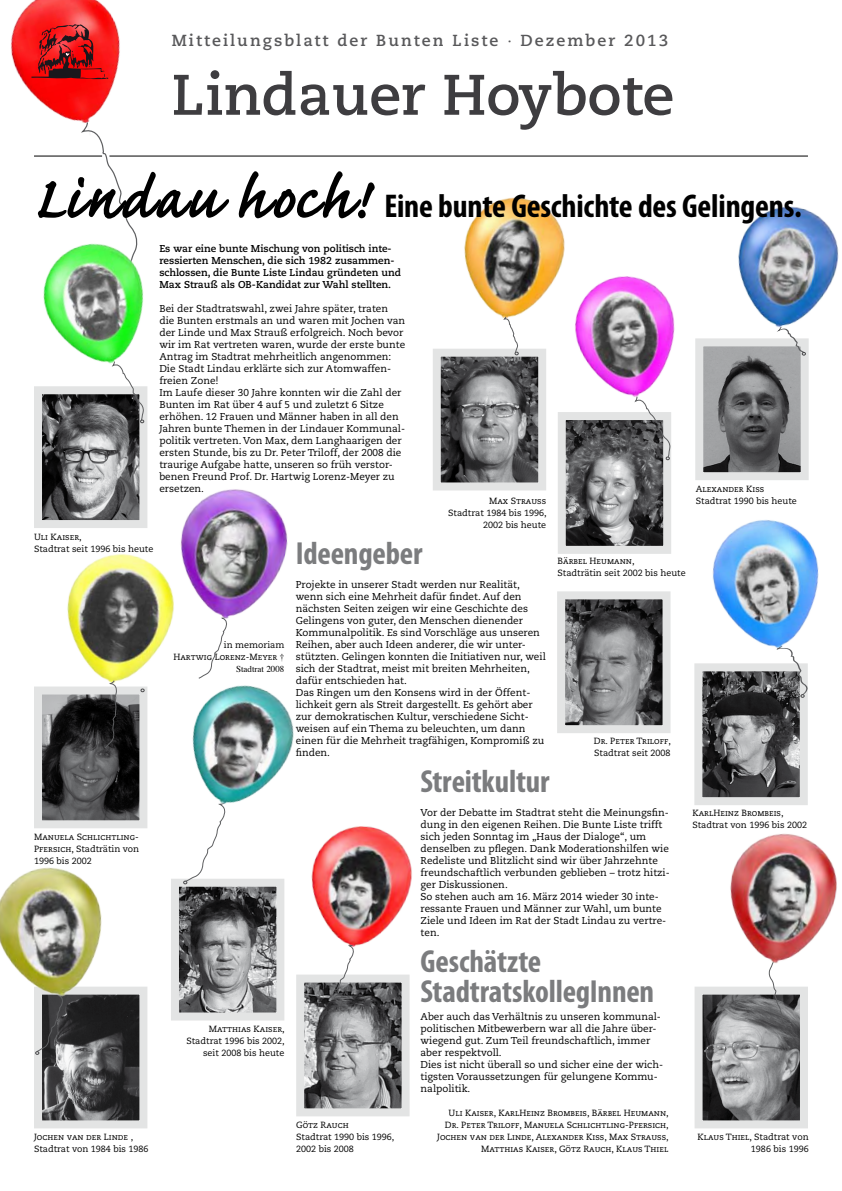
<style>
.page{position:relative;width:842px;height:1191px;background:#fff}
.page>*{position:absolute;margin:0;border:0;box-sizing:border-box;transform-origin:0 0}
.t1{font:700 57px "Caecilia LT Std";color:#3e3d40}
.t2{font:700 condensed 33px "Myriad Pro";letter-spacing:-.005em;color:#000}
.t3{font:700 condensed 32px/30px "Myriad Pro";letter-spacing:-.005em;color:#7b7c7e}
.t4{font:700 16px "Caecilia LT Std";letter-spacing:.13em;color:#58585a}
.t5{font:10px/12px "Caecilia LT Std";color:#000}
.t6{font:700 10px/12px "Caecilia LT Std";color:#000}
.t7{font:9px/12px "Caecilia LT Std";color:#000}
.t8{font:9px "Times";color:#000}
.s1{font-weight:400}
.s2{font-family:"Caflisch Script Pro";font-weight:400;font-stretch:normal;font-size:72px}
.s3{font-family:"Times"}
</style>
<div class="page">
<hr style="left:109px;top:155px;width:699px;height:1px;background:#000">
<hr style="left:34px;top:155px;width:68px;height:1px;background:#000">
<img style="left:464px;top:197px;width:101px;height:123px">
<img style="left:43px;top:409px;width:95px;height:110px">
<div style="left:34px;top:386px;width:113px;height:142px;border:8px solid #e3e4e4"></div>
<img style="left:703px;top:995px;width:96px;height:124px">
<div style="left:694px;top:986px;width:114px;height:142px;border:8px solid #e3e4e4"></div>
<svg style="left:214px;top:648px;width:6px;height:6px"></svg>
<img style="left:11px;top:0;width:109px;height:121px">
<img style="left:34px;top:270px;width:114px;height:139px">
<img style="left:712px;top:520px;width:107px;height:128px">
<img style="left:284px;top:826px;width:128px;height:158px">
<img style="left:67px;top:554px;width:92px;height:127px">
<img style="left:442px;top:358px;width:95px;height:123px">
<div style="left:433px;top:349px;width:113px;height:141px;border:8px solid #e3e4e4"></div>
<img style="left:704px;top:347px;width:96px;height:124px">
<div style="left:695px;top:338px;width:114px;height:142px;border:8px solid #e3e4e4"></div>
<img style="left:43px;top:695px;width:95px;height:124px">
<div style="left:34px;top:686px;width:113px;height:142px;border:8px solid #e3e4e4"></div>
<img style="left:703px;top:672px;width:96px;height:124px">
<div style="left:694px;top:663px;width:114px;height:142px;border:8px solid #e3e4e4"></div>
<img style="left:305px;top:983px;width:96px;height:124px">
<div style="left:296px;top:974px;width:114px;height:142px;border:8px solid #e3e4e4"></div>
<img style="left:566px;top:600px;width:95px;height:124px">
<div style="left:557px;top:591px;width:113px;height:142px;border:8px solid #e3e4e4"></div>
<img style="left:567px;top:435px;width:95px;height:110px">
<div style="left:558px;top:412px;width:113px;height:142px;border:8px solid #e3e4e4"></div>
<img style="left:43px;top:1025px;width:95px;height:94px">
<div style="left:34px;top:986px;width:113px;height:142px;border:8px solid #e3e4e4"></div>
<svg style="left:32px;top:24px;width:76px;height:56px;background:#ba1a1c"></svg>
<img style="left:716px;top:206px;width:123px;height:136px">
<img style="left:540px;top:253px;width:176px;height:182px">
<img style="left:697px;top:833px;width:140px;height:159px">
<svg style="left:36px;top:121px;width:192px;height:149px"></svg>
<svg style="left:240px;top:171px;width:135px;height:48px"></svg>
<img style="left:147px;top:468px;width:141px;height:180px">
<svg style="left:104px;top:680px;width:13px;height:69px"></svg>
<img style="left:180px;top:887px;width:95px;height:124px">
<div style="left:171px;top:878px;width:113px;height:142px;border:8px solid #e3e4e4"></div>
<svg style="left:111px;top:361px;width:33px;height:62px"></svg>
<svg style="left:35px;top:1025px;width:28px;height:29px"></svg>
<img style="left:0;top:867px;width:141px;height:158px">
<svg style="left:504px;top:316px;width:15px;height:39px"></svg>
<svg style="left:634px;top:396px;width:36px;height:64px"></svg>
<svg style="left:775px;top:322px;width:33px;height:35px"></svg>
<svg style="left:776px;top:641px;width:35px;height:57px"></svg>
<svg style="left:769px;top:960px;width:23px;height:69px"></svg>
<svg style="left:326px;top:943px;width:29px;height:49px"></svg>
<svg style="left:183px;top:852px;width:43px;height:32px"></svg>
<img style="left:141px;top:654px;width:193px;height:198px">
<h3 class="t4" style="left:172px;top:31px;width:498px">Mitteilungsblatt der Bunten Liste <span class="s1">∙</span> Dezember 2013</h3>
<h1 class="t1" style="left:172px;top:61px;width:504px">Lindauer Hoybote</h1>
<h2 class="t2" style="left:34px;top:188px;width:769px"><span class="s2">Lindau hoch!</span> Eine bunte Geschichte des Gelingens.</h2>
<p class="t6" style="left:159px;top:243px;width:243px">Es war eine bunte Mischung von politisch inte&shy;ressierten Menschen, die sich 1982 zusammen&shy;schlossen, die Bunte Liste Lindau gründeten und Max Strauß als OB-Kandidat zur Wahl stellten.</p>
<p class="t5" style="left:159px;top:303px;width:247px">Bei der Stadtratswahl, zwei Jahre später, traten die Bunten erstmals an und waren mit Jochen van der Linde und Max Strauß erfolgreich. Noch bevor wir im Rat vertreten waren, wurde der erste bunte Antrag im Stadtrat mehrheitlich angenommen:<br>Die Stadt Lindau erklärte sich zur Atomwaffen&shy;freien Zone!<br>Im Laufe dieser 30 Jahre konnten wir die Zahl der Bunten im Rat über 4 auf 5 und zuletzt 6 Sitze erhöhen. 12 Frauen und Männer haben in all den Jahren bunte Themen in der Lindauer Kommunal&shy;politik vertreten. Von Max, dem Langhaarigen der ersten Stunde, bis zu Dr. Peter Triloff, der 2008 die traurige Aufgabe hatte, unseren so früh verstor&shy;benen Freund Prof. Dr. Hartwig Lorenz-Meyer zu ersetzen.</p>
<p class="t7" style="left:448px;top:495px;width:100px;text-align:right">Max Strauss<br>Stadtrat 1984 bis 1996,<br>2002 bis heute</p>
<p class="t7" style="left:34px;top:531px;width:121px">Uli Kaiser,<br>Stadtrat seit 1996 bis heute</p>
<p class="t7" style="left:173px;top:639px;width:113px;text-align:right">in memoriam<br>Hartwig Lorenz-Meyer <span class="s3">†</span></p>
<p class="t8" style="left:236px;top:661px;width:50px">Stadtrat 2008</p>
<h3 class="t3" style="left:296px;top:539px;width:128px">Ideengeber</h3>
<p class="t5" style="left:296px;top:579px;width:251px">Projekte in unserer Stadt werden nur Realität, wenn sich eine Mehrheit dafür findet. Auf den nächsten Seiten zeigen wir eine Geschichte des Gelingens von guter, den Menschen dienender Kommunalpolitik. Es sind Vorschläge aus unseren Reihen, aber auch Ideen anderer, die wir unter&shy;stützten. Gelingen konnten die Initiativen nur, weil sich der Stadtrat, meist mit breiten Mehrheiten, dafür entschieden hat.<br>Das Ringen um den Konsens wird in der Öffent&shy;lichkeit gern als Streit dargestellt. Es gehört aber zur demokratischen Kultur, verschiedene Sicht&shy;weisen auf ein Thema zu beleuchten, um dann einen für die Mehrheit tragfähigen, Kompromiß zu finden.</p>
<p class="t7" style="left:696px;top:483px;width:103px">Alexander Kiss<br>Stadtrat 1990 bis heute</p>
<p class="t7" style="left:557px;top:555px;width:130px">Bärbel Heumann,<br>Stadträtin seit 2002 bis heute</p>
<p class="t7" style="left:594px;top:735px;width:78px">Dr. Peter Triloff,<br>Stadtrat seit 2008</p>
<p class="t7" style="left:34px;top:831px;width:107px;text-align:justify">Manuela Schlichtling-Pfersich, Stadträtin von 1996 bis 2002</p>
<h3 class="t3" style="left:421px;top:767px;width:131px">Streitkultur</h3>
<p class="t5" style="left:421px;top:807px;width:251px">Vor der Debatte im Stadtrat steht die Meinungsfin&shy;dung in den eigenen Reihen. Die Bunte Liste trifft sich jeden Sonntag im „Haus der Dialoge“, um denselben zu pflegen. Dank Moderationshilfen wie Redeliste und Blitzlicht sind wir über Jahrzehnte freundschaftlich verbunden geblieben – trotz hitzi&shy;ger Diskussionen.<br>So stehen auch am 16. März 2014 wieder 30 inte&shy;ressante Frauen und Männer zur Wahl, um bunte Ziele und Ideen im Rat der Stadt Lindau zu vertre&shy;ten.</p>
<p class="t7" style="left:692px;top:807px;width:116px">KarlHeinz Brombeis,<br>Stadtrat von 1996 bis 2002</p>
<h3 class="t3" style="left:421px;top:947px;width:235px">Geschätzte<br>StadtratskollegInnen</h3>
<p class="t5" style="left:421px;top:1011px;width:244px">Aber auch das Verhältnis zu unseren kommunal&shy;politischen Mitbewerbern war all die Jahre über&shy;wiegend gut. Zum Teil freundschaftlich, immer aber respektvoll.<br>Dies ist nicht überall so und sicher eine der wich&shy;tigsten Voraussetzungen für gelungene Kommu&shy;nalpolitik.</p>
<p class="t7" style="left:437px;top:1107px;width:233px;text-align:right">Uli Kaiser, KarlHeinz Brombeis, Bärbel Heumann, Dr. Peter Triloff, Manuela Schlichtling-Pfersich, Jochen van der Linde, Alexander Kiss, Max Strauss, Matthias Kaiser, Götz Rauch, Klaus Thiel</p>
<p class="t7" style="left:186px;top:1023px;width:100px;text-align:right">Matthias Kaiser,<br>Stadtrat 1996 bis 2002, seit 2008 bis heute</p>
<p class="t7" style="left:296px;top:1119px;width:100px">Götz Rauch<br>Stadtrat 1990 bis 1996,<br>2002 bis 2008</p>
<p class="t7" style="left:34px;top:1131px;width:116px">Jochen van der Linde ,<br>Stadtrat von 1984 bis 1986</p>
<p class="t7" style="left:697px;top:1131px;width:113px;text-align:right">Klaus Thiel, Stadtrat von<br>1986 bis 1996</p>
</div>
